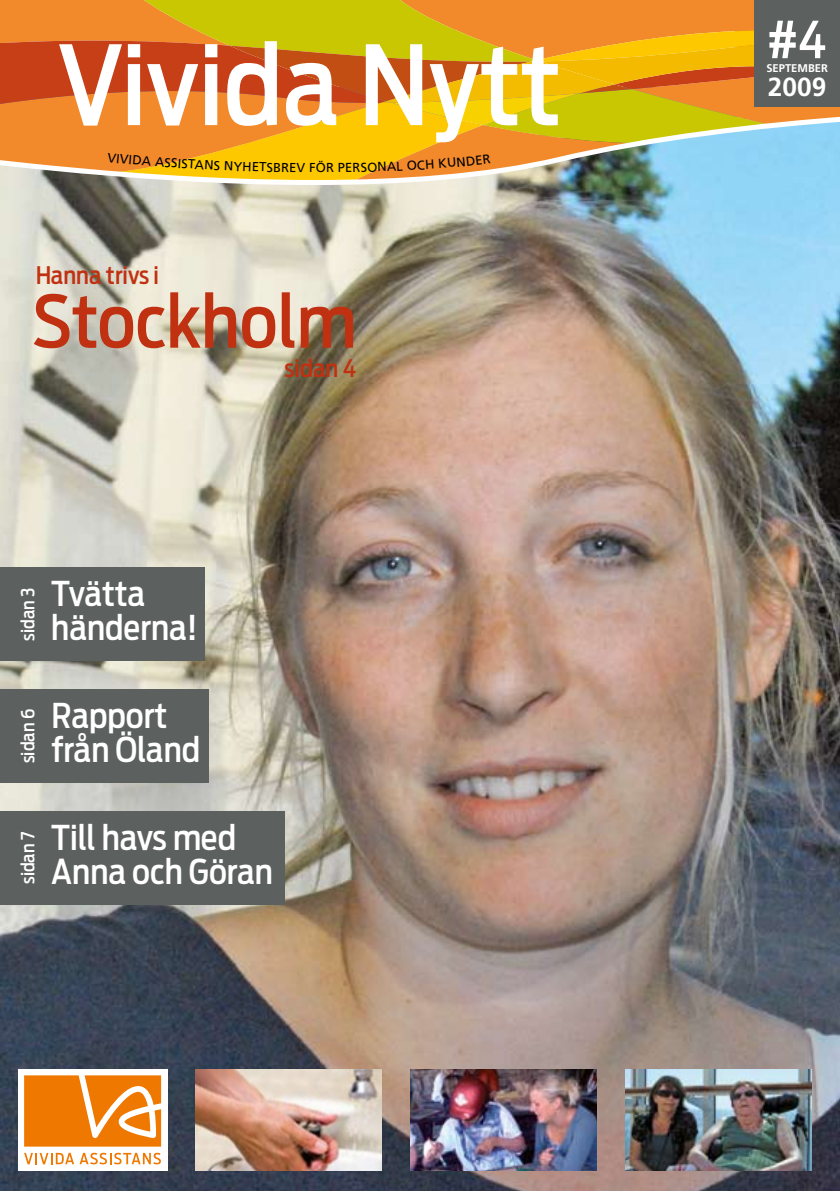
<style>
.page{position:relative;width:840px;height:1191px;background:#fff}
.page>*{position:absolute;margin:0;border:0;box-sizing:border-box;transform-origin:0 0}
.t1{font:500 109px "Antenna Cond";color:#fff}
.t2{font:500 72px "Antenna Cond";color:#c03112}
.t3{font:500 50.6px "Antenna Cond";color:#fff}
.t4{font:500 34px "Antenna Cond";color:#fff}
.t5{font:700 26.2px "Frutiger";color:#fff}
.t6{font:500 24px "Antenna Cond";color:#c03112}
.t7{font:500 18px "Antenna Cond";color:#fff}
.t8{font:13px "Frutiger";color:#000}
.t9{font:700 11.2px "Frutiger";color:#fff}
</style>
<div class="page">
<img style="left:0;top:185px;width:839px;height:1006px">
<svg style="left:0;top:0;width:839px;height:107px"></svg>
<svg style="left:0;top:107px;width:839px;height:78px"></svg>
<div style="left:753px;top:0;width:86px;height:106px;background:#5c605f"></div>
<div style="left:18px;top:1069px;width:149px;height:101px;background:#fff"></div>
<svg style="left:24px;top:1075px;width:137px;height:71px"></svg>
<svg style="left:24px;top:1152px;width:137px;height:12px"></svg>
<div style="left:0;top:567px;width:205px;height:94px;background:#5c605f"></div>
<img style="left:625px;top:1069px;width:186px;height:101px">
<img style="left:195px;top:1069px;width:186px;height:101px">
<img style="left:410px;top:1069px;width:186px;height:101px">
<div style="left:0;top:689px;width:208px;height:94px;background:#5c605f"></div>
<div style="left:0;top:811px;width:284px;height:93px;background:#5c605f"></div>
<svg style="left:107px;top:153px;width:9px;height:10px"></svg>
<svg style="left:367px;top:159px;width:66px;height:13px"></svg>
<svg style="left:439px;top:154px;width:51px;height:14px"></svg>
<h1 class="t1" style="left:57px;top:20px;width:506px">Vivida Nytt</h1>
<p class="t8" style="left:117px;top:151px;width:27px;rotate:5deg">IVID</p>
<p class="t8" style="left:142px;top:153px;width:48px;rotate:4deg">A ASSIS</p>
<p class="t8" style="left:188px;top:156px;width:34px;rotate:3deg">TANS</p>
<p class="t8" style="left:224px;top:158px;width:44px;rotate:2deg">NYHET</p>
<p class="t8" style="left:266px;top:159px;width:40px;rotate:1deg">SBREV</p>
<p class="t8" style="left:309px;top:160px;width:26px">FÖR</p>
<p class="t8" style="left:337px;top:160px;width:31px;rotate:-1deg">PERS</p>
<p class="t6" style="left:35px;top:261px;width:125px">Hanna trivs i</p>
<h2 class="t2" style="left:32px;top:278px;width:325px">Stockholm</h2>
<p class="t6" style="left:284px;top:353px;width:73px">sidan 4</p>
<p class="t7" style="left:17px;top:640px;width:54px;rotate:-90deg">sidan 3</p>
<p class="t4" style="left:51px;top:573px;width:95px">Tvätta</p>
<p class="t4" style="left:51px;top:607px;width:148px">händerna!</p>
<p class="t7" style="left:17px;top:763px;width:56px;rotate:-90deg">sidan 6</p>
<p class="t4" style="left:51px;top:695px;width:117px">Rapport</p>
<p class="t4" style="left:51px;top:729px;width:150px">från Öland</p>
<p class="t7" style="left:17px;top:884px;width:54px;rotate:-90deg">sidan 7</p>
<p class="t4" style="left:51px;top:817px;width:186px">Till havs med</p>
<p class="t4" style="left:51px;top:851px;width:223px">Anna och Göran</p>
<h3 class="t3" style="left:766px;top:10px;width:61px">#4</h3>
<p class="t9" style="left:766px;top:62px;width:63px">SEPTEMBER</p>
<p class="t5" style="left:767px;top:72px;width:60px">2009</p>
</div>
